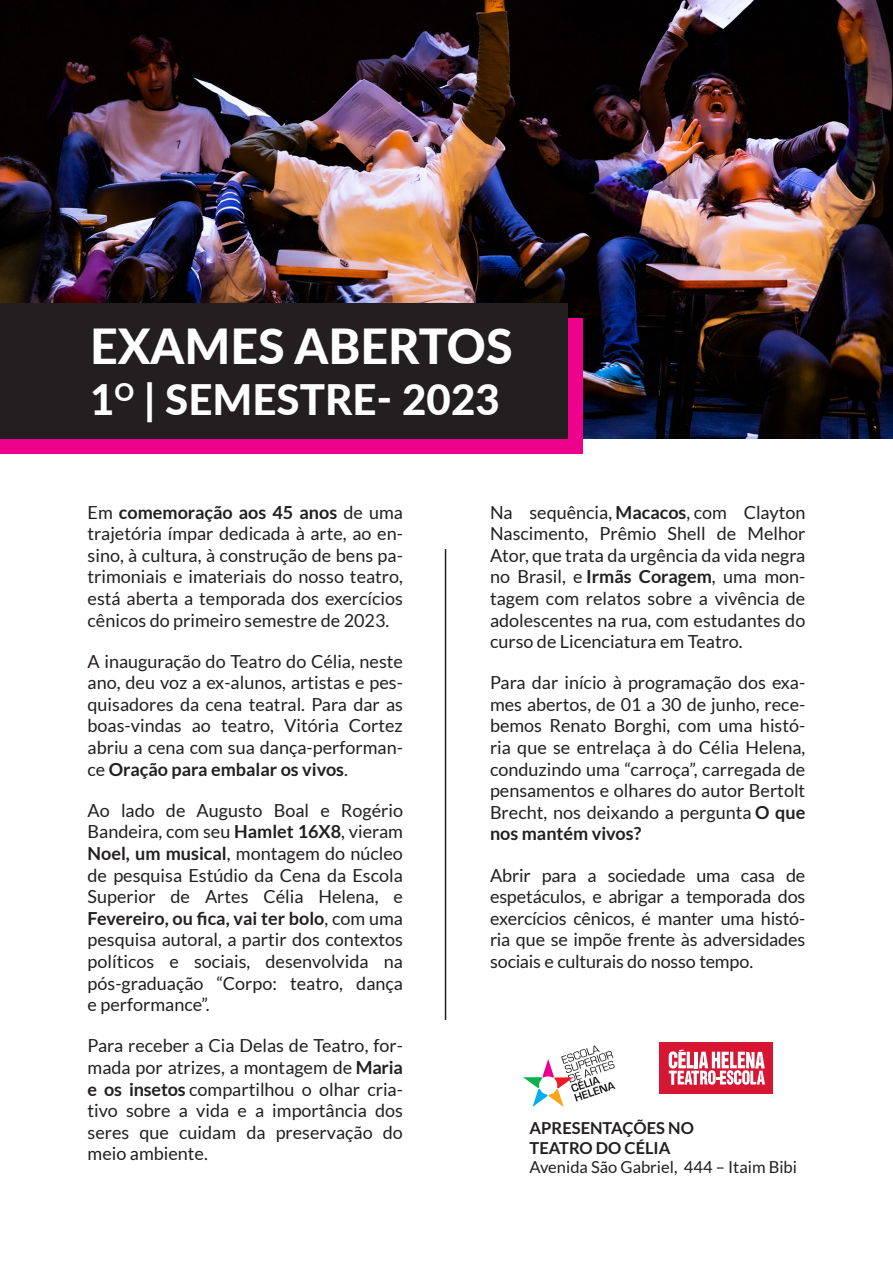
<style>
.page{position:relative;width:893px;height:1263px;background:#fff}
.page>*{position:absolute;margin:0;border:0;box-sizing:border-box;transform-origin:0 0}
.Estilo_de_parágrafo{font:800 48.3px "Lato";color:#fff}
.Estilo_de_parágrafo-2{font:800 42px "Lato";color:#fff}
.Estilo_de_parágrafo-3{font:18px/21.6px "Lato";color:#231f20;text-align:justify}
.text{font:18px/21.6px "Lato";letter-spacing:-.01em;color:#231f20;text-align:justify}
.nome_mesmo{font:16.5px "Lato";color:#231f20}
.coord{font:700 16.5px/19.8px "Lato";color:#231f20}
.s1{font-weight:700}
</style>
<div class="page">
<img style="left:0;top:0;width:893px;height:439px">
<div style="left:0;top:318px;width:582px;height:136px;background:#ed028c"></div>
<div style="left:0;top:303px;width:567px;height:136px;background:#231f20"></div>
<svg style="left:523px;top:1045px;width:92px;height:62px"></svg>
<div style="left:659px;top:1042px;width:113px;height:52px;background:#d71634"></div>
<svg style="left:669px;top:1049px;width:96px;height:36px"></svg>
<hr style="left:445px;top:549px;width:1px;height:471px;background:#231f20">
<p class="Estilo_de_parágrafo" style="left:90px;top:311px;width:424px">EXAMES ABERTOS</p>
<p class="Estilo_de_parágrafo-2" style="left:90px;top:368px;width:411px">1<sup>O</sup> | SEMESTRE- 2023</p>
<p class="Estilo_de_parágrafo-3" style="left:88px;top:501px;width:317px">Em <span class="s1">comemoração aos 45 anos</span> de uma trajetória ímpar dedicada à arte, ao en&shy;sino, à cultura, à construção de bens pa&shy;trimoniais e imateriais do nosso teatro, está aberta a temporada dos exercícios cênicos do primeiro semestre de 2023.</p>
<p class="Estilo_de_parágrafo-3" style="left:88px;top:650px;width:317px">A inauguração do Teatro do Célia, neste ano, deu voz a ex-alunos, artistas e pes&shy;quisadores da cena teatral. Para dar as boas-vindas ao teatro, Vitória Cortez abriu a cena com sua dança-performan&shy;ce <span class="s1">Oração para embalar os vivos</span>.</p>
<p class="Estilo_de_parágrafo-3" style="left:88px;top:799px;width:317px">Ao lado de Augusto Boal e Rogério Bandeira, com seu <span class="s1">Hamlet 16X8</span>, vieram <span class="s1">Noel, um musical</span>, montagem do núcleo de pesquisa Estúdio da Cena da Escola Superior de Artes Célia Helena, e <span class="s1">Fevereiro, ou fica, vai ter bolo</span>, com uma pesquisa autoral, a partir dos contextos políticos e sociais, desenvolvida na pós-graduação “Corpo: teatro, dança e performance”.</p>
<p class="Estilo_de_parágrafo-3" style="left:88px;top:1035px;width:317px">Para receber a Cia Delas de Teatro, for&shy;mada por atrizes, a montagem de <span class="s1">Maria e os insetos</span> compartilhou o olhar cria&shy;tivo sobre a vida e a importância dos seres que cuidam da preservação do meio ambiente.</p>
<p class="Estilo_de_parágrafo-3" style="left:490px;top:501px;width:317px">Na sequência, <span class="s1">Macacos</span>, com Clayton Nascimento, Prêmio Shell de Melhor Ator, que trata da urgência da vida negra no Brasil, e <span class="s1">Irmãs Coragem</span>, uma mon&shy;tagem com relatos sobre a vivência de adolescentes na rua, com estudantes do curso de Licenciatura em Teatro.</p>
<p class="Estilo_de_parágrafo-3" style="left:490px;top:672px;width:317px">Para dar início à programação dos exa&shy;mes abertos, de 01 a 30 de junho, rece&shy;bemos Renato Borghi, com uma histó&shy;ria que se entrelaça à do Célia Helena, conduzindo uma “carroça”, carregada de pensamentos e olhares do autor Bertolt Brecht, nos deixando a pergunta <span class="s1">O que nos mantém vivos?</span></p>
<p class="text" style="left:490px;top:864px;width:317px">Abrir para a sociedade uma casa de espetáculos, e abrigar a temporada dos exercícios cênicos, é manter uma histó&shy;ria que se impõe frente às adversidades sociais e culturais do nosso tempo.</p>
<p class="coord" style="left:530px;top:1118px;width:166px">APRESENTAÇÕES NO<br>TEATRO DO CÉLIA</p>
<p class="nome_mesmo" style="left:530px;top:1158px;width:269px">Avenida São Gabriel, 444 – Itaim Bibi</p>
</div>
